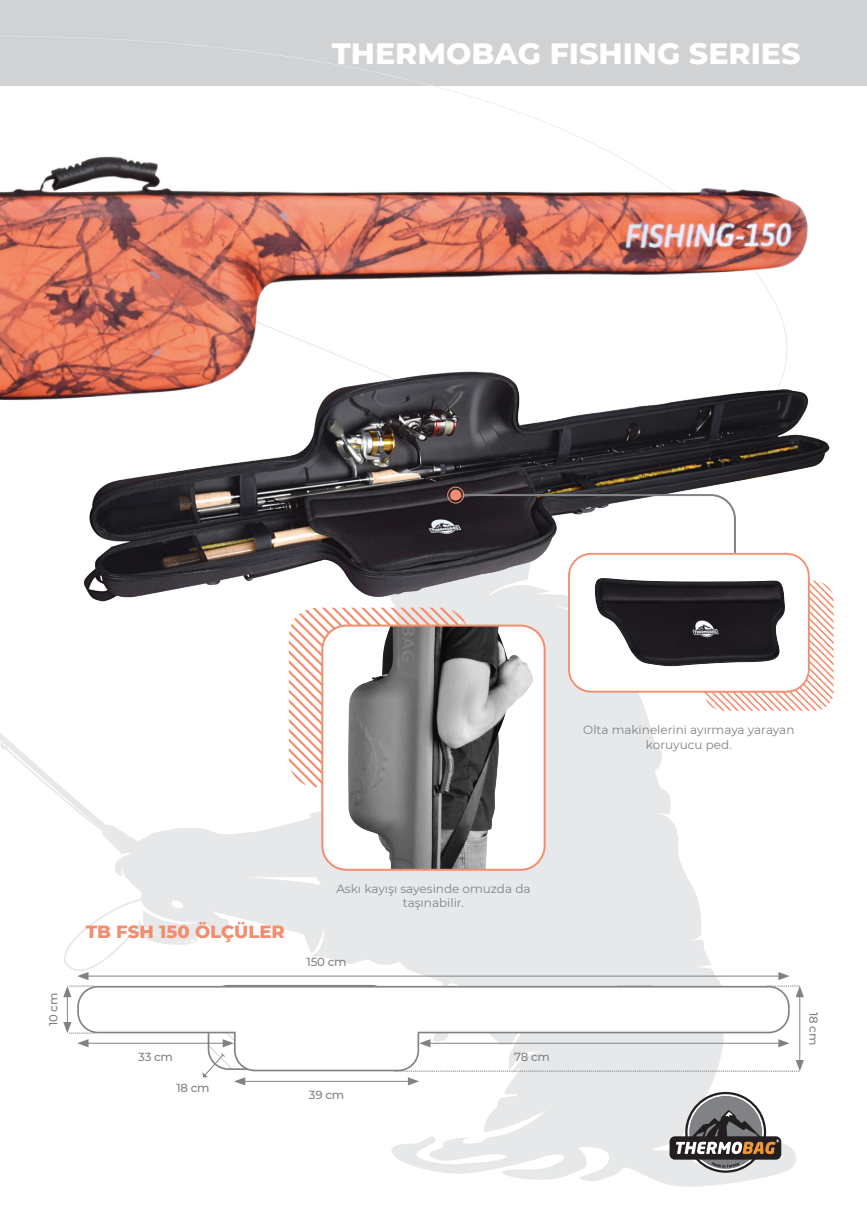
<style>
.page{position:relative;width:867px;height:1218px;background:#fff}
.page>*{position:absolute;margin:0;border:0;box-sizing:border-box;transform-origin:0 0}
.t1{font:800 30px "Montserrat";color:#fff}
.t2{font:800 18px "Montserrat";color:#f38d6d}
.t3{font:12px/14.4px "Montserrat";color:#808285;text-align:center}
.t4{font:500 11.8px "Montserrat";letter-spacing:-.02em;color:#808285}
</style>
<div class="page">
<div style="left:0;top:0;width:866px;height:86px;background:#d1d2d4"></div>
<svg style="left:0;top:623px;width:800px;height:564px"></svg>
<svg style="left:247px;top:877px;width:73px;height:9px"></svg>
<svg style="left:171px;top:900px;width:13px;height:9px"></svg>
<svg style="left:178px;top:933px;width:24px;height:10px"></svg>
<svg style="left:0;top:739px;width:11px;height:10px"></svg>
<img style="left:83px;top:414px;width:751px;height:209px">
<img style="left:0;top:117px;width:809px;height:297px">
<div style="left:669px;top:1136px;width:112px;height:24px;background:#231f20;border-radius:5px"></div>
<svg style="left:675px;top:1092px;width:104px;height:81px"></svg>
<svg style="left:447px;top:486px;width:289px;height:69px"></svg>
<svg style="left:289px;top:608px;width:179px;height:179px"></svg>
<svg style="left:703px;top:581px;width:130px;height:130px"></svg>
<div style="left:569px;top:554px;width:239px;height:138px;background:#fff;border-radius:22px"></div>
<img style="left:595px;top:578px;width:190px;height:89px">
<div style="left:568px;top:553px;width:241px;height:140px;border:2px solid #f38d6d;border-radius:22px"></div>
<div style="left:322px;top:626px;width:222px;height:244px;background:#fff;border-radius:24px"></div>
<img style="left:348px;top:626px;width:186px;height:244px">
<div style="left:321px;top:625px;width:224px;height:246px;border:2px solid #f38d6d;border-radius:24px"></div>
<hr style="left:67px;top:994px;width:1px;height:31px;background:#808285">
<hr style="left:85px;top:976px;width:696px;height:1px;background:#808285">
<svg style="left:778px;top:972px;width:11px;height:8px"></svg>
<svg style="left:77px;top:972px;width:11px;height:8px"></svg>
<svg style="left:63px;top:1022px;width:13px;height:25px"></svg>
<svg style="left:63px;top:986px;width:13px;height:11px"></svg>
<svg style="left:202px;top:986px;width:601px;height:99px"></svg>
<svg style="left:76px;top:985px;width:714px;height:87px"></svg>
<p class="t1" style="left:332px;top:31px;width:470px">THERMOBAG FISHING SERIES</p>
<p class="t3" style="left:583px;top:722px;width:213px">Olta makinelerini ayırmaya yarayan koruyucu ped.</p>
<p class="t4" style="left:45px;top:1026px;width:35px;rotate:-90deg">10 cm</p>
<p class="t2" style="left:86px;top:918px;width:200px">TB FSH 150 ÖLÇÜLER</p>
<p class="t3" style="left:336px;top:881px;width:196px">Askı kayışı sayesinde omuzda da taşınabilir.</p>
<p class="t4" style="left:306px;top:954px;width:41px">150 cm</p>
<p class="t4" style="left:138px;top:1049px;width:36px">33 cm</p>
<p class="t4" style="left:514px;top:1049px;width:37px">78 cm</p>
<p class="t4" style="left:309px;top:1087px;width:37px">39 cm</p>
<p class="t4" style="left:176px;top:1079px;width:35px">18 cm</p>
<p class="t4" style="left:821px;top:1012px;width:35px;rotate:90deg">18 cm</p>
</div>
